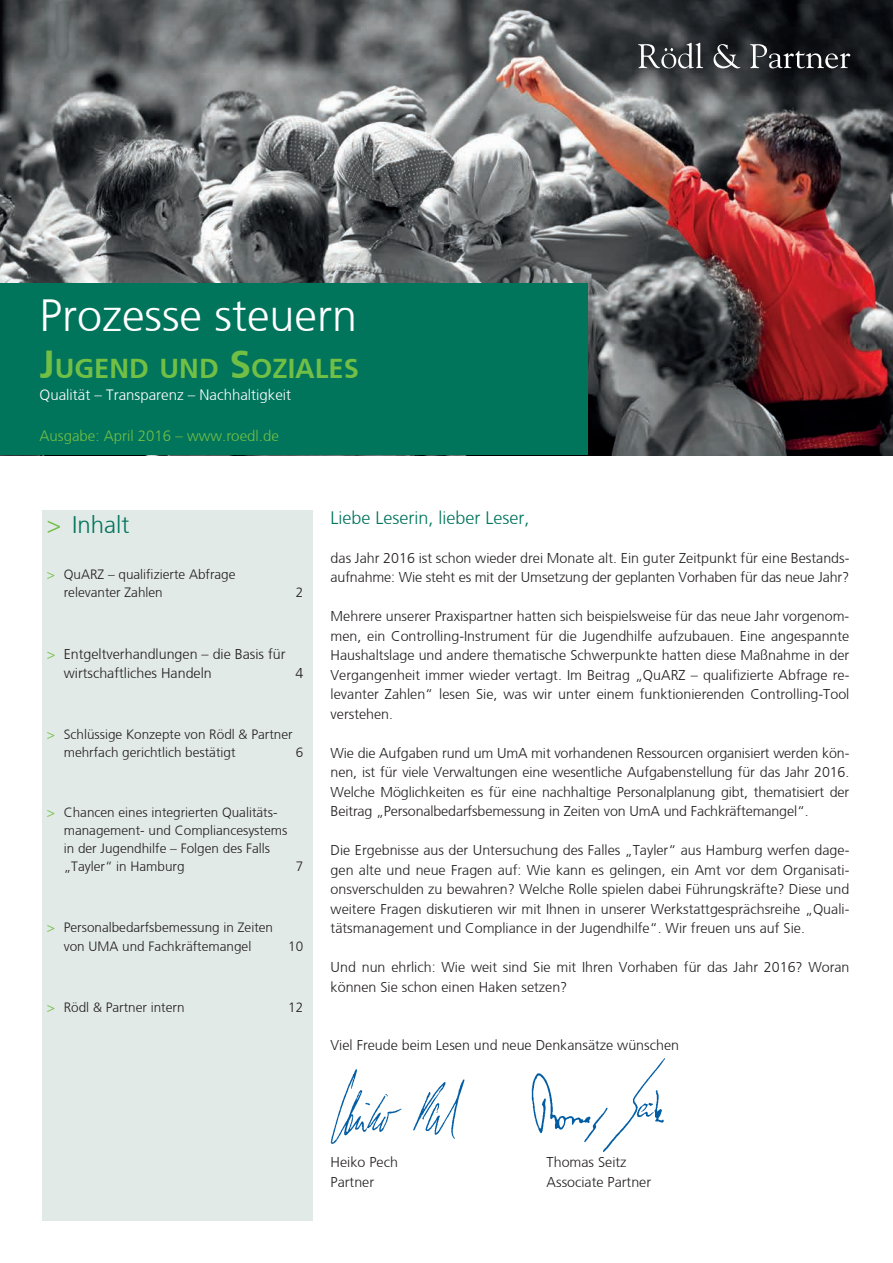
<style>
.page{position:relative;width:893px;height:1263px;background:#fff}
.page>*{position:absolute;margin:0;border:0;box-sizing:border-box;transform-origin:0 0}
.t1{font:300 45px "Frutiger CE";color:#fff}
.t2{font:700 27.3px "Frutiger CE";color:#71bf44}
.t3{font:300 24px "Frutiger CE";color:#01745c}
.t4{font:300 18px "Frutiger CE";color:#01745c}
.t5{font:300 15px "Frutiger CE";color:#fff}
.t6{font:300 15px "Frutiger CE";color:#71bf44}
.t7{font:300 14.25px/19.5px "Frutiger CE";color:#231f20}
.t8{font:300 13.5px/18px "Frutiger CE";color:#231f20}
.s1{font-size:39px}
.s2{color:#71bf44}
</style>
<div class="page">
<img style="left:531px;top:1058px;width:135px;height:94px">
<img style="left:330px;top:1069px;width:135px;height:75px">
<img style="left:0;top:0;width:893px;height:455px">
<div style="left:43px;top:510px;width:270px;height:711px;background:#e2eae7"></div>
<svg style="left:617px;top:31px;width:233px;height:37px;background:#3c3e41"></svg>
<div style="left:0;top:283px;width:588px;height:172px;background:#01745c"></div>
<h1 class="t1" style="left:40px;top:289px;width:319px">Prozesse steuern</h1>
<h2 class="t2" style="left:40px;top:352px;width:318px"><span class="s1">J</span>UGEND UND <span class="s1">S</span>OZIALES</h2>
<p class="t5" style="left:40px;top:386px;width:253px">Qualität – Transparenz – Nachhaltigkeit</p>
<p class="t6" style="left:40px;top:427px;width:241px">Ausgabe: April 2016 – www.roedl.de</p>
<h3 class="t3" style="left:47px;top:510px;width:84px"><span class="s2">&gt;</span> Inhalt</h3>
<p class="t8" style="left:64px;top:565px;width:173px;text-indent:-17px"><span class="s2">&gt;</span> QuARZ – qualifizierte Abfrage relevanter Zahlen</p>
<p class="t8" style="left:296px;top:583px;width:9px">2</p>
<p class="t7" style="left:64px;top:644px;width:223px;text-indent:-17px"><span class="s2">&gt;</span> Entgeltverhandlungen – die Basis für wirtschaftliches Handeln</p>
<p class="t7" style="left:295px;top:663px;width:9px">4</p>
<p class="t8" style="left:64px;top:725px;width:230px;text-indent:-17px"><span class="s2">&gt;</span> Schlüssige Konzepte von Rödl &amp; Partner mehrfach gerichtlich bestätigt</p>
<p class="t8" style="left:296px;top:743px;width:9px">6</p>
<p class="t8" style="left:64px;top:803px;width:225px;text-indent:-17px"><span class="s2">&gt;</span> Chancen eines integrierten Qualitäts&shy;management- und Compliancesystems in der Jugendhilfe – Folgen des Falls „Tayler“ in Hamburg</p>
<p class="t8" style="left:296px;top:857px;width:9px">7</p>
<p class="t8" style="left:47px;top:917px;width:228px;line-height:19.5px;text-align:center"><span class="s2">&gt;</span> Personalbedarfsbemessung in Zeiten von UMA und Fachkräftemangel</p>
<p class="t8" style="left:288px;top:937px;width:17px">10</p>
<p class="t8" style="left:47px;top:998px;width:139px"><span class="s2">&gt;</span> Rödl &amp; Partner intern</p>
<p class="t8" style="left:288px;top:998px;width:17px">12</p>
<p class="t4" style="left:331px;top:507px;width:200px">Liebe Leserin, lieber Leser,</p>
<p class="t7" style="left:331px;top:548px;width:520px">das Jahr 2016 ist schon wieder drei Monate alt. Ein guter Zeitpunkt für eine Bestands&shy;aufnahme: Wie steht es mit der Umsetzung der geplanten Vorhaben für das neue Jahr?</p>
<p class="t7" style="left:331px;top:606px;width:520px;text-align:justify">Mehrere unserer Praxispartner hatten sich beispielsweise für das neue Jahr vorgenom&shy;men, ein Controlling-Instrument für die Jugendhilfe aufzubauen. Eine angespannte Haushaltslage und andere thematische Schwerpunkte hatten diese Maßnahme in der Vergangenheit immer wieder vertagt. Im Beitrag „QuARZ – qualifizierte Abfrage re&shy;levanter Zahlen“ lesen Sie, was wir unter einem funktionierenden Controlling-Tool verstehen.</p>
<p class="t7" style="left:331px;top:743px;width:520px;text-align:justify">Wie die Aufgaben rund um UmA mit vorhandenen Ressourcen organisiert werden kön&shy;nen, ist für viele Verwaltungen eine wesentliche Aufgabenstellung für das Jahr 2016.<br>Welche Möglichkeiten es für eine nachhaltige Personalplanung gibt, thematisiert der Beitrag „Personalbedarfsbemessung in Zeiten von UmA und Fachkräftemangel“.</p>
<p class="t7" style="left:331px;top:840px;width:520px;text-align:justify">Die Ergebnisse aus der Untersuchung des Falles „Tayler“ aus Hamburg werfen dage&shy;gen alte und neue Fragen auf: Wie kann es gelingen, ein Amt vor dem Organisati&shy;onsverschulden zu bewahren? Welche Rolle spielen dabei Führungskräfte? Diese und weitere Fragen diskutieren wir mit Ihnen in unserer Werkstattgesprächsreihe „Quali&shy;tätsmanagement und Compliance in der Jugendhilfe“. Wir freuen uns auf Sie.</p>
<p class="t7" style="left:331px;top:957px;width:520px">Und nun ehrlich: Wie weit sind Sie mit Ihren Vorhaben für das Jahr 2016? Woran können Sie schon einen Haken setzen?</p>
<p class="t7" style="left:331px;top:1035px;width:350px">Viel Freude beim Lesen und neue Denkansätze wünschen</p>
<p class="t7" style="left:331px;top:1152px;width:69px">Heiko Pech</p>
<p class="t7" style="left:547px;top:1152px;width:81px">Thomas Seitz</p>
<p class="t7" style="left:331px;top:1172px;width:45px">Partner</p>
<p class="t7" style="left:547px;top:1172px;width:106px">Associate Partner</p>
</div>
